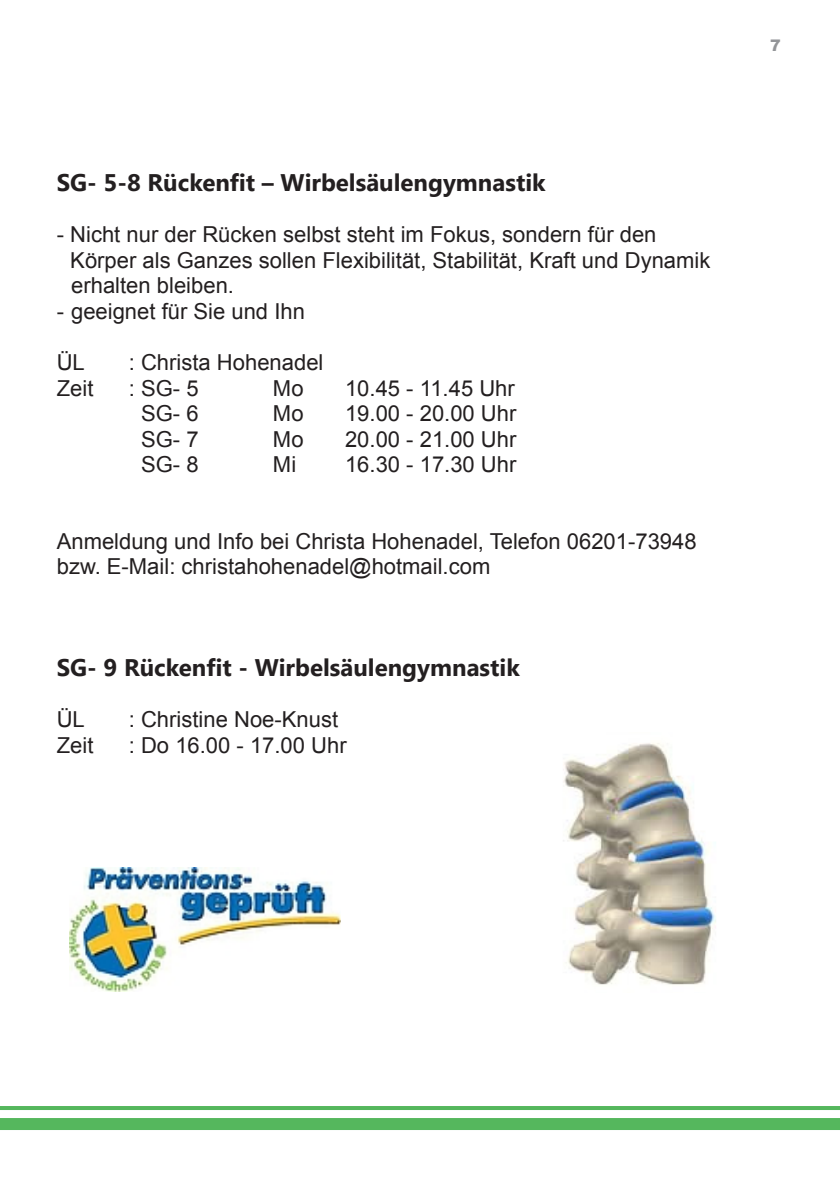
<style>
.page{position:relative;width:840px;height:1191px;background:#fff}
.page>*{position:absolute;margin:0;border:0;box-sizing:border-box;transform-origin:0 0}
.Subhead_2__Fließtext{font:700 24px "Lao UI";color:#231f20}
.Fließtext{font:22px "Arial";color:#231f20}
.t1{font:900 16px "Arial";color:#939598}
</style>
<div class="page">
<hr style="left:0;top:1106px;width:839px;height:4px;background:#55b75d">
<div style="left:0;top:1118px;width:839px;height:12px;background:#55b75d"></div>
<img style="left:69px;top:867px;width:271px;height:124px">
<img style="left:563px;top:743px;width:153px;height:242px">
<p class="Subhead_2__Fließtext" style="left:57px;top:167px;width:490px">SG- 5-8 Rückenfit – Wirbelsäulengymnastik</p>
<p class="Fließtext" style="left:57px;top:219px;width:601px">- Nicht nur der Rücken selbst steht im Fokus, sondern für den</p>
<p class="Fließtext" style="left:70px;top:245px;width:641px">Körper als Ganzes sollen Flexibilität, Stabilität, Kraft und Dynamik</p>
<p class="Fließtext" style="left:71px;top:271px;width:164px">erhalten bleiben.</p>
<p class="Fließtext" style="left:57px;top:296px;width:249px">- geeignet für Sie und Ihn</p>
<p class="Fließtext" style="left:57px;top:347px;width:30px">ÜL</p>
<p class="Fließtext" style="left:129px;top:347px;width:196px">: Christa Hohenadel</p>
<p class="Fließtext" style="left:57px;top:373px;width:38px">Zeit</p>
<p class="Fließtext" style="left:129px;top:373px;width:71px">: SG- 5</p>
<p class="Fließtext" style="left:273px;top:373px;width:32px">Mo</p>
<p class="Fließtext" style="left:345px;top:373px;width:171px">10.45 - 11.45 Uhr</p>
<p class="Fließtext" style="left:141px;top:398px;width:59px">SG- 6</p>
<p class="Fließtext" style="left:273px;top:398px;width:32px">Mo</p>
<p class="Fließtext" style="left:345px;top:398px;width:173px">19.00 - 20.00 Uhr</p>
<p class="Fließtext" style="left:141px;top:424px;width:59px">SG- 7</p>
<p class="Fließtext" style="left:273px;top:424px;width:32px">Mo</p>
<p class="Fließtext" style="left:345px;top:424px;width:173px">20.00 - 21.00 Uhr</p>
<p class="Fließtext" style="left:141px;top:449px;width:59px">SG- 8</p>
<p class="Fließtext" style="left:273px;top:449px;width:25px">Mi</p>
<p class="Fließtext" style="left:345px;top:449px;width:173px">16.30 - 17.30 Uhr</p>
<p class="Fließtext" style="left:57px;top:526px;width:641px">Anmeldung und Info bei Christa Hohenadel, Telefon 06201-73948</p>
<p class="Fließtext" style="left:57px;top:551px;width:435px">bzw. E-Mail: christahohenadel@hotmail.com</p>
<p class="Subhead_2__Fließtext" style="left:57px;top:651px;width:464px">SG- 9 Rückenfit - Wirbelsäulengymnastik</p>
<p class="Fließtext" style="left:57px;top:704px;width:30px">ÜL</p>
<p class="Fließtext" style="left:129px;top:704px;width:211px">: Christine Noe-Knust</p>
<p class="Fließtext" style="left:57px;top:730px;width:38px">Zeit</p>
<p class="Fließtext" style="left:129px;top:730px;width:219px">: Do 16.00 - 17.00 Uhr</p>
<p class="t1" style="left:769px;top:34px;width:12px">7</p>
</div>
